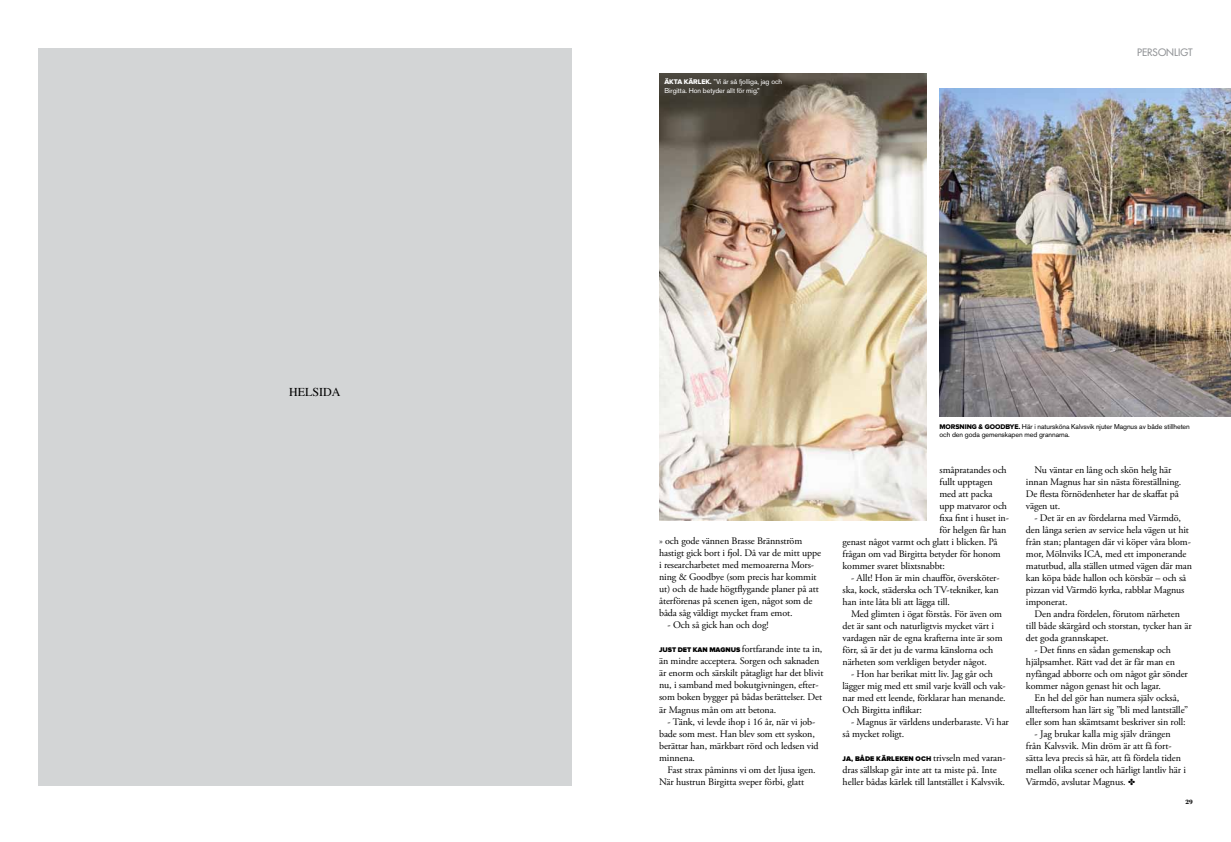
<style>
.page{position:relative;width:1231px;height:842px;background:#fff}
.page>*{position:absolute;margin:0;border:0;box-sizing:border-box;transform-origin:0 0}
.t1{font:12px "Times";color:#000}
.t2{font:10px/12px "Adobe Garamond Pro";letter-spacing:-.01em;color:#000}
.t3{font:500 10px "Futura Std";color:#939598}
.t4{font:7px/8.5px "Akzidenz Grotesk BE";letter-spacing:-.01em;color:#000}
.t5{font:7px/8.5px "Akzidenz Grotesk BE";letter-spacing:-.01em;color:#fff}
.t6{font:900 7px "Proxima Nova";letter-spacing:.015em;color:#000}
.t7{font:7px "Proxima Nova Extrabld";color:#000}
.t8{font:700 7px "Kepler Std";color:#000}
.s1{font-family:"Proxima Nova Extrabld"}
.s2{font-family:"Proxima Nova";font-weight:900;font-size:7px}
.s3{font-family:"Adobe Garamond Pro";font-weight:400;font-size:10px}
</style>
<div class="page">
<div style="left:38px;top:48px;width:533px;height:737px;background:#d3d5d6"></div>
<img style="left:659px;top:74px;width:267px;height:446px">
<img style="left:939px;top:89px;width:291px;height:327px">
<p class="t1" style="left:289px;top:381px;width:53px">HELSIDA</p>
<p class="t5" style="left:664px;top:78px;width:119px"><span class="s1">ÄKTA KÄRLEK.</span> ”Vi är så fjolliga, jag och<br>Birgitta. Hon betyder allt för mig.”</p>
<p class="t3" style="left:1136px;top:46px;width:57px">PERSONLIGT</p>
<p class="t2" style="left:659px;top:536px;width:163px">» och gode vännen Brasse Brännström hastigt gick bort i fjol. Då var de mitt uppe i researcharbetet med memoarerna Mors&shy;ning &amp; Goodbye (som precis har kommit ut) och de hade högtflygande planer på att återförenas på scenen igen, något som de båda såg väldigt mycket fram emot.</p>
<p class="t2" style="left:667px;top:620px;width:102px">- Och så gick han och dog!</p>
<p class="t2" style="left:659px;top:644px;width:166px"><span class="s2">JUST DET KAN MAGNUS</span> fortfarande inte ta in, än mindre acceptera. Sorgen och saknaden är enorm och särskilt påtagligt har det blivit nu, i samband med bokutgivningen, efter&shy;som boken bygger på bådas berättelser. Det är Magnus mån om att betona.</p>
<p class="t2" style="left:659px;top:716px;width:161px;text-indent:8px">- Tänk, vi levde ihop i 16 år, när vi job&shy;bade som mest. Han blev som ett syskon, berättar han, märkbart rörd och ledsen vid minnena.</p>
<p class="t2" style="left:659px;top:764px;width:158px;text-indent:8px">Fast strax påminns vi om det ljusa igen.<br>När hustrun Birgitta sveper förbi, glatt</p>
<p class="t4" style="left:939px;top:422px;width:252px;text-indent:25px"><span class="s1">ING &amp; GOODBYE.</span> Här i natursköna Kalvsvik njuter Magnus av både stillheten och den goda gemenskapen med grannarna.</p>
<p class="t7" style="left:939px;top:423px;width:17px">MORSN</p>
<p class="t2" style="left:939px;top:464px;width:69px">småpratandes och</p>
<p class="t2" style="left:939px;top:476px;width:55px">fullt upptagen</p>
<p class="t2" style="left:939px;top:488px;width:54px">med att packa</p>
<p class="t2" style="left:939px;top:500px;width:69px">upp matvaror och</p>
<p class="t2" style="left:939px;top:512px;width:71px">fixa fint i huset in-</p>
<p class="t2" style="left:939px;top:524px;width:68px">för helgen får han</p>
<p class="t2" style="left:842px;top:536px;width:157px">genast något varmt och glatt i blicken. På</p>
<p class="t2" style="left:842px;top:548px;width:160px">frågan om vad Birgitta betyder för honom</p>
<p class="t2" style="left:842px;top:560px;width:104px">kommer svaret blixtsnabbt:</p>
<p class="t2" style="left:842px;top:572px;width:159px;text-align:justify;text-indent:8px">- Allt! Hon är min chaufför, översköter&shy;ska, kock, städerska och TV-tekniker, kan han inte låta bli att lägga till.</p>
<p class="t2" style="left:842px;top:608px;width:161px;text-indent:8px">Med glimten i ögat förstås. För även om det är sant och naturligtvis mycket värt i vardagen när de egna krafterna inte är som förr, så är det ju de varma känslorna och närheten som verkligen betyder något.</p>
<p class="t2" style="left:842px;top:668px;width:165px;text-indent:8px">- Hon har berikat mitt liv. Jag går och lägger mig med ett smil varje kväll och vak&shy;nar med ett leende, förklarar han menande.<br>Och Birgitta inflikar:</p>
<p class="t2" style="left:842px;top:716px;width:168px;text-indent:8px">- Magnus är världens underbaraste. Vi har så mycket roligt.</p>
<p class="t6" style="left:842px;top:755px;width:164px">JA, BÅDE KÄRLEKEN OCH <span class="s3">trivseln med varan-</span></p>
<p class="t2" style="left:842px;top:764px;width:164px">dras sällskap går inte att ta miste på. Inte heller bådas kärlek till lantstället i Kalvsvik.</p>
<p class="t2" style="left:1025px;top:464px;width:157px;text-indent:8px">Nu väntar en lång och skön helg här innan Magnus har sin nästa föreställning.<br>De flesta förnödenheter har de skaffat på vägen ut.</p>
<p class="t2" style="left:1025px;top:512px;width:167px;text-indent:8px">- Det är en av fördelarna med Värmdö, den långa serien av service hela vägen ut hit från stan; plantagen där vi köper våra blom&shy;mor, Mölnviks ICA, med ett imponerande matutbud, alla ställen utmed vägen där man kan köpa både hallon och körsbär – och så pizzan vid Värmdö kyrka, rabblar Magnus imponerat.</p>
<p class="t2" style="left:1025px;top:608px;width:167px;text-indent:8px">Den andra fördelen, förutom närheten till både skärgård och storstan, tycker han är det goda grannskapet.</p>
<p class="t2" style="left:1025px;top:644px;width:163px;text-indent:8px">- Det finns en sådan gemenskap och hjälpsamhet. Rätt vad det är får man en nyfångad abborre och om något går sönder kommer någon genast hit och lagar.</p>
<p class="t2" style="left:1025px;top:692px;width:164px;text-align:center">En hel del gör han numera själv också, allteftersom han lärt sig ”bli med lantställe” eller som han skämtsamt beskriver sin roll:</p>
<p class="t2" style="left:1025px;top:728px;width:161px;text-indent:8px">- Jag brukar kalla mig själv drängen från Kalvsvik. Min dröm är att få fort&shy;sätta leva precis så här, att få fördela tiden mellan olika scener och härligt lantliv här i Värmdö, avslutar Magnus. ✤</p>
<p class="t8" style="left:1185px;top:798px;width:9px">29</p>
</div>
